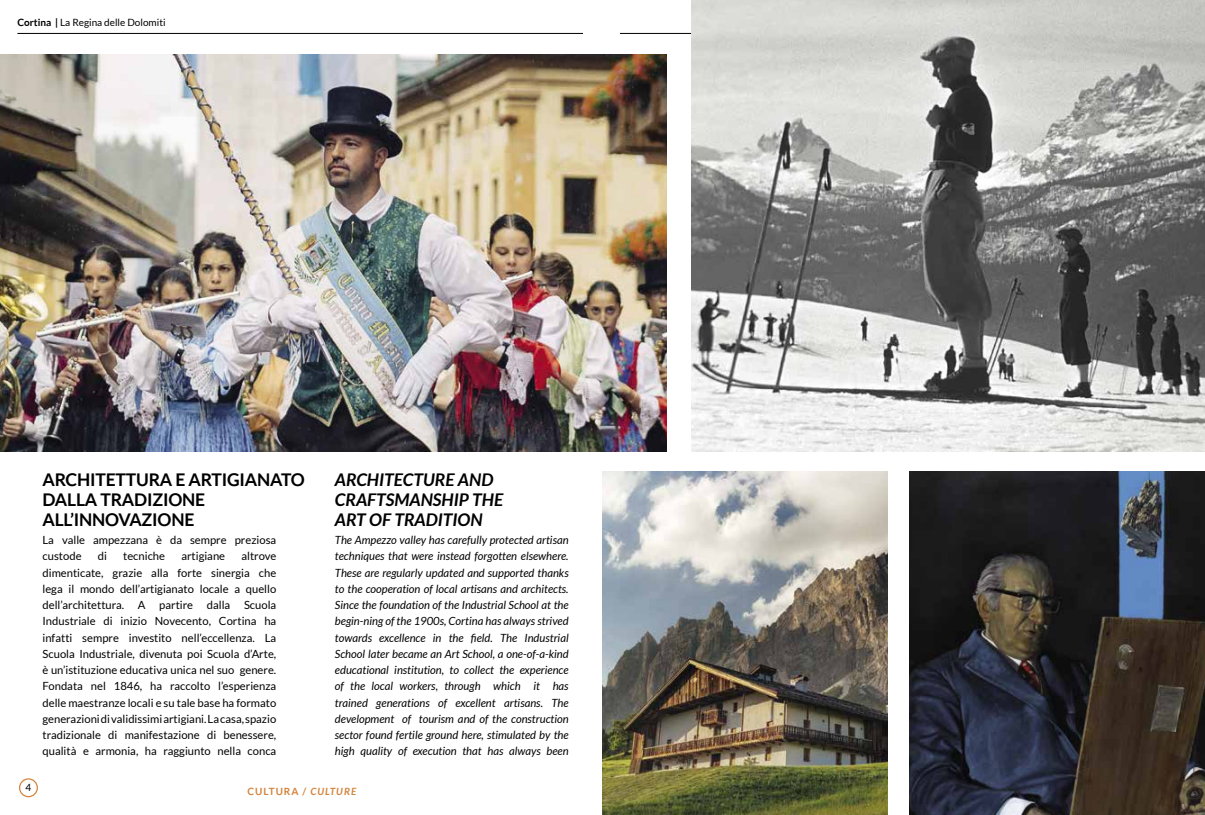
<style>
.page{position:relative;width:1205px;height:815px;background:#fff}
.page>*{position:absolute;margin:0;border:0;box-sizing:border-box;transform-origin:0 0}
.t1{font:700 17.5px/20px "Lato";letter-spacing:-.01em;color:#000}
.t2{font:italic 700 17.5px/20px "Lato";color:#000}
.t3{font:italic 11.25px/16.2px "Lato";color:#000;text-align:justify}
.t4{font:11.25px/16.2px "Lato";color:#000}
.t5{font:10px "Lato";color:#000}
.t6{font:700 10px "Lato";letter-spacing:.1em;color:#d4843c}
.s1{font-weight:700}
.s2{font-style:italic}
</style>
<div class="page">
<img style="left:0;top:54px;width:666px;height:397px">
<div style="left:19px;top:778px;width:19px;height:19px;border:1px solid #d4843c;border-radius:50%"></div>
<hr style="left:17px;top:33px;width:566px;height:1px;background:#000">
<hr style="left:620px;top:33px;width:565px;height:1px;background:#000">
<img style="left:691px;top:0;width:514px;height:451px">
<img style="left:909px;top:472px;width:296px;height:343px">
<img style="left:602px;top:472px;width:286px;height:343px">
<p class="t5" style="left:17px;top:17px;width:150px"><span class="s1">Cortina |</span> La Regina delle Dolomiti</p>
<h1 class="t1" style="left:43px;top:469px;width:264px">ARCHITETTURA E ARTIGIANATO<br>DALLA TRADIZIONE<br>ALL’INNOVAZIONE</h1>
<p class="t4" style="left:43px;top:532px;width:235px">La valle ampezzana è da sempre preziosa custode</p>
<p class="t4" style="left:43px;top:548px;width:235px;text-align:justify;text-indent:199px">altrove dimenticate, grazie alla forte sinergia che lega il mondo dell’artigianato locale a quello dell’architettura. A partire dalla Scuola Industriale di inizio Novecento, Cortina ha infatti sempre investito nell’eccellenza. La Scuola Industriale, divenuta poi Scuola d’Arte, è un’istituzione educativa unica nel suo genere.<br>Fondata nel 1846, ha raccolto l’esperienza delle maestranze locali e su tale base ha formato generazioni di validissimi artigiani. La casa, spazio tradizionale di manifestazione di benessere, qualità e armonia, ha raggiunto nella conca</p>
<p class="t4" style="left:98px;top:548px;width:11px">di</p>
<p class="t4" style="left:123px;top:548px;width:43px">tecniche</p>
<p class="t4" style="left:181px;top:548px;width:45px">artigiane</p>
<h1 class="t2" style="left:335px;top:470px;width:170px">ARCHITECTURE AND<br>CRAFTSMANSHIP THE<br>ART OF TRADITION</h1>
<p class="t3" style="left:335px;top:532px;width:235px">The Ampezzo valley has carefully protected artisan techniques that were instead forgotten elsewhere.<br>These are regularly updated and supported thanks to the cooperation of local artisans and architects.<br>Since the foundation of the Industrial School at the begin-ning of the 1900s, Cortina has always strived towards excellence in the field. The Industrial School later became an Art School, a one-of-a-kind educational institution, to collect the experience of the local workers, through which it has trained generations of excellent artisans. The development of tourism and of the construction sector found fertile ground here, stimulated by the high quality of execution that has always been</p>
<p class="t5" style="left:25px;top:782px;width:7px">4</p>
<p class="t6" style="left:247px;top:786px;width:110px">CULTURA / <span class="s2">CULTURE</span></p>
</div>
